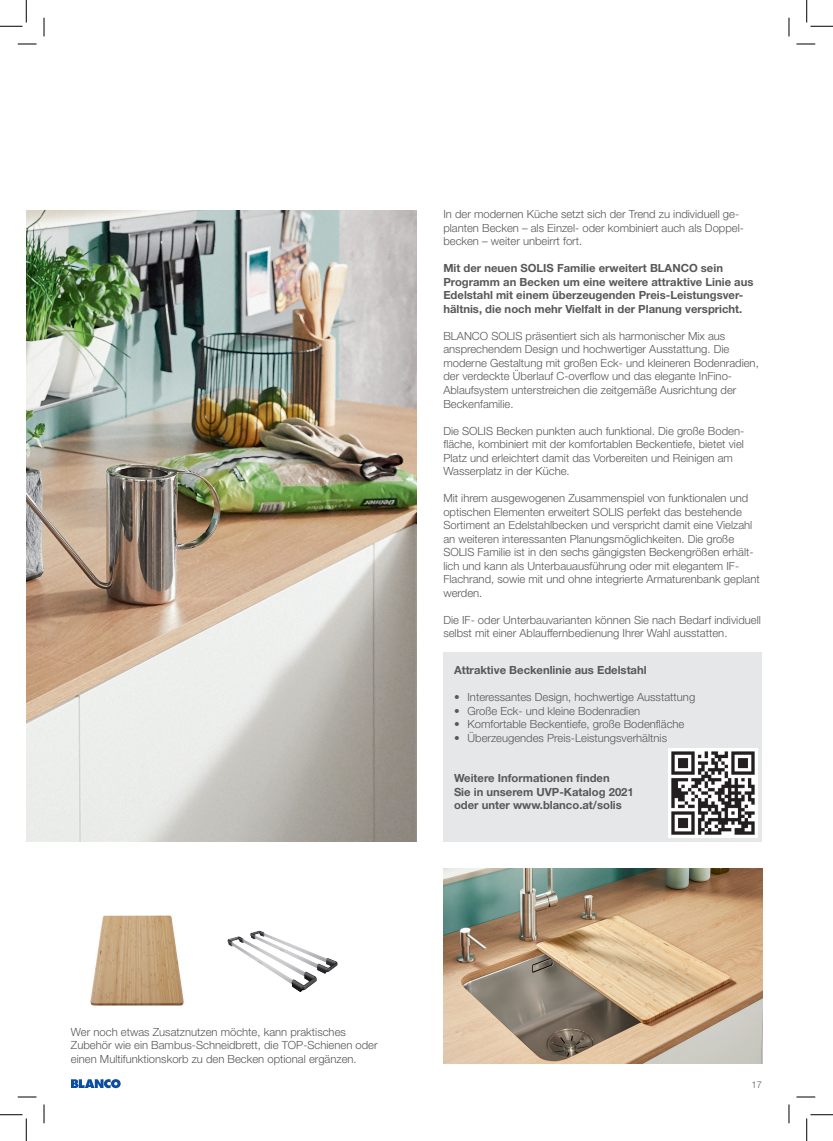
<style>
.page{position:relative;width:833px;height:1141px;background:#fff}
.page>*{position:absolute;margin:0;border:0;box-sizing:border-box;transform-origin:0 0}
.t1{font:300 11.25px/13.5px "Helvetica Neue LT Pro";color:#57585a}
.t2{font:700 11.25px/13.5px "Helvetica Neue LT Pro";color:#57585a}
.t3{font:300 9.38px "Helvetica Neue LT Pro";color:#57585a}
</style>
<div class="page">
<svg style="left:71px;top:1079px;width:50px;height:8px"></svg>
<img style="left:26px;top:210px;width:390px;height:631px">
<img style="left:90px;top:915px;width:93px;height:90px">
<img style="left:227px;top:930px;width:110px;height:62px">
<div style="left:443px;top:652px;width:318px;height:189px;background:#e6e7e9"></div>
<img style="left:443px;top:868px;width:318px;height:194px">
<img style="left:668px;top:748px;width:89px;height:89px">
<svg style="left:18px;top:43px;width:18px;height:2px"></svg>
<svg style="left:796px;top:43px;width:18px;height:2px"></svg>
<svg style="left:18px;top:1096px;width:18px;height:1px"></svg>
<svg style="left:796px;top:1096px;width:18px;height:1px"></svg>
<svg style="left:43px;top:18px;width:2px;height:18px"></svg>
<svg style="left:43px;top:1104px;width:2px;height:19px"></svg>
<svg style="left:788px;top:18px;width:1px;height:18px"></svg>
<svg style="left:788px;top:1104px;width:1px;height:19px"></svg>
<svg style="left:0;top:0;width:27px;height:27px"></svg>
<svg style="left:0;top:1114px;width:27px;height:26px"></svg>
<svg style="left:806px;top:0;width:26px;height:27px"></svg>
<svg style="left:806px;top:1114px;width:26px;height:26px"></svg>
<p class="t1" style="left:443px;top:207px;width:302px">In der modernen Küche setzt sich der Trend zu individuell ge&shy;planten Becken – als Einzel- oder kombiniert auch als Doppel&shy;becken – weiter unbeirrt fort.</p>
<p class="t2" style="left:443px;top:261px;width:311px">Mit der neuen SOLIS Familie erweitert BLANCO sein Programm an Becken um eine weitere attraktive Linie aus Edelstahl mit einem überzeugenden Preis-Leistungsver&shy;hältnis, die noch mehr Vielfalt in der Planung verspricht.</p>
<p class="t1" style="left:443px;top:329px;width:317px">BLANCO SOLIS präsentiert sich als harmonischer Mix aus ansprechendem Design und hochwertiger Ausstattung. Die moderne Gestaltung mit großen Eck- und kleineren Bodenradien, der verdeckte Überlauf C-overflow und das elegante InFino-Ablaufsystem unterstreichen die zeitgemäße Ausrichtung der Beckenfamilie.</p>
<p class="t1" style="left:443px;top:423px;width:302px">Die SOLIS Becken punkten auch funktional. Die große Boden&shy;fläche, kombiniert mit der komfortablen Beckentiefe, bietet viel Platz und erleichtert damit das Vorbereiten und Reinigen am Wasserplatz in der Küche.</p>
<p class="t1" style="left:443px;top:491px;width:318px">Mit ihrem ausgewogenen Zusammenspiel von funktionalen und optischen Elementen erweitert SOLIS perfekt das bestehende Sortiment an Edelstahlbecken und verspricht damit eine Vielzahl an weiteren interessanten Planungsmöglichkeiten. Die große SOLIS Familie ist in den sechs gängigsten Beckengrößen erhält&shy;lich und kann als Unterbauausführung oder mit elegantem IF-Flachrand, sowie mit und ohne integrierte Armaturenbank geplant werden.</p>
<p class="t1" style="left:443px;top:612px;width:319px">Die IF- oder Unterbauvarianten können Sie nach Bedarf individuell selbst mit einer Ablauffernbedienung Ihrer Wahl ausstatten.</p>
<p class="t2" style="left:453px;top:663px;width:194px">Attraktive Beckenlinie aus Edelstahl</p>
<p class="t1" style="left:453px;top:690px;width:242px">• Interessantes Design, hochwertige Ausstattung</p>
<p class="t1" style="left:453px;top:703px;width:188px">• Große Eck- und kleine Bodenradien</p>
<p class="t1" style="left:453px;top:717px;width:232px">• Komfortable Beckentiefe, große Bodenfläche</p>
<p class="t1" style="left:453px;top:730px;width:214px">• Überzeugendes Preis-Leistungsverhältnis</p>
<p class="t2" style="left:453px;top:771px;width:181px">Weitere Informationen finden<br>Sie in unserem UVP-Katalog 2021 oder unter www.blanco.at/solis</p>
<p class="t1" style="left:71px;top:1024px;width:308px">Wer noch etwas Zusatznutzen möchte, kann praktisches<br>Zubehör wie ein Bambus-Schneidbrett, die TOP-Schienen oder einen Multifunktionskorb zu den Becken optional ergänzen.</p>
<p class="t3" style="left:751px;top:1078px;width:12px">17</p>
</div>
